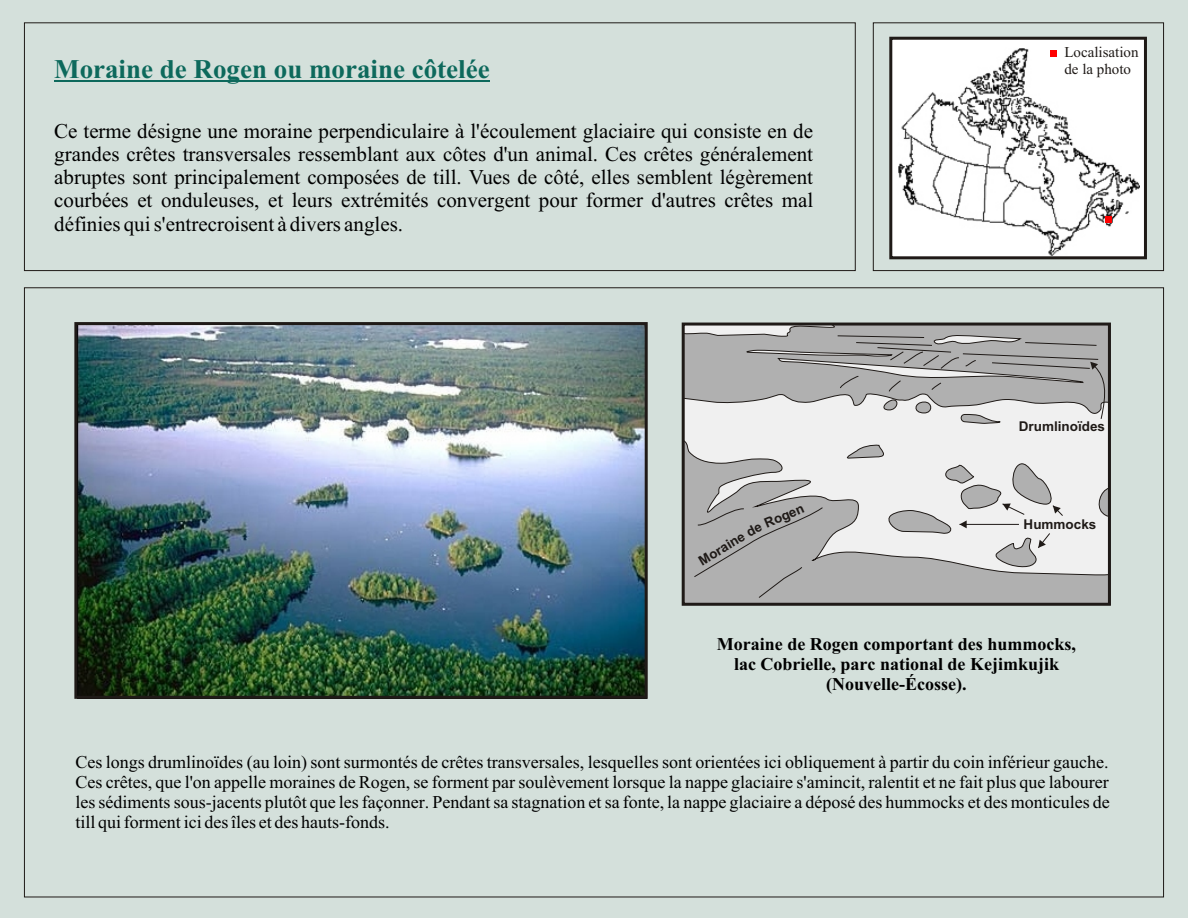
<style>
.page{position:relative;width:1188px;height:918px;background:#d4e0db}
.page>*{position:absolute;margin:0;border:0;box-sizing:border-box;transform-origin:0 0}
.t1{font:700 27px "Times New Roman";color:#0d695c}
.t2{font:21px/23.2px "Times New Roman";color:#000;text-align:justify}
.t3{font:18px/20px "Times New Roman";color:#000;text-align:justify}
.t4{font:700 18px/20px "Times New Roman";color:#000;text-align:center}
.t5{font:15px/16.6px "Times New Roman";color:#1f1a17}
.t6{font:700 13.5px "Arial";color:#1f1a17}
</style>
<div class="page">
<div style="left:24px;top:23px;width:831px;height:248px;border:1px solid #1f1a17"></div>
<hr style="left:54px;top:80px;width:436px;height:1px;background:#0d695c">
<div style="left:873px;top:23px;width:291px;height:248px;border:1px solid #1f1a17"></div>
<div style="left:891px;top:38px;width:254px;height:220px;background:#fff"></div>
<img style="left:898px;top:48px;width:242px;height:207px">
<div style="left:889px;top:37px;width:258px;height:222px;border:3px solid #1f1a17"></div>
<div style="left:1105px;top:216px;width:7px;height:6px;background:#f00"></div>
<img style="left:78px;top:326px;width:566px;height:369px">
<div style="left:74px;top:322px;width:574px;height:377px;border:3px solid #1f1a17"></div>
<div style="left:683px;top:324px;width:427px;height:281px;background:#b0b0b0"></div>
<svg style="left:686px;top:424px;width:421px;height:151px;fill:#f0f0f0"></svg>
<svg style="left:1096px;top:488px;width:11px;height:28px"></svg>
<div style="left:682px;top:323px;width:429px;height:283px;border:3px solid #1f1a17"></div>
<svg style="left:682px;top:323px;width:425px;height:101px"></svg>
<svg style="left:843px;top:444px;width:220px;height:125px"></svg>
<div style="left:1050px;top:50px;width:7px;height:7px;background:#f00"></div>
<svg style="left:694px;top:505px;width:129px;height:93px"></svg>
<h1 class="t1" style="left:54px;top:59px;width:437px">Moraine de Rogen ou moraine côtelée</h1>
<p class="t2" style="left:54px;top:121px;width:761px">Ce terme désigne une moraine perpendiculaire à l'écoulement glaciaire qui consiste en de grandes crêtes transversales ressemblant aux côtes d'un animal. Ces crêtes généralement abruptes sont principalement composées de till. Vues de côté, elles semblent légèrement courbées et onduleuses, et leurs extrémités convergent pour former d'autres crêtes mal définies qui s'entrecroisent à divers angles.</p>
<p class="t6" style="left:697px;top:557px;width:53px;rotate:-31deg">Moraine</p>
<p class="t5" style="left:1064px;top:46px;width:76px">Localisation de la photo</p>
<p class="t6" style="left:1019px;top:421px;width:88px">Drumlinoïdes</p>
<p class="t6" style="left:1024px;top:519px;width:74px">Hummocks</p>
<p class="t4" style="left:717px;top:636px;width:360px">Moraine de Rogen comportant des hummocks, lac Cobrielle, parc national de Kejimkujik (Nouvelle-Écosse).</p>
<p class="t3" style="left:76px;top:753px;width:1036px">Ces longs drumlinoïdes (au loin) sont surmontés de crêtes transversales, lesquelles sont orientées ici obliquement à partir du coin inférieur gauche.<br>Ces crêtes, que l'on appelle moraines de Rogen, se forment par soulèvement lorsque la nappe glaciaire s'amincit, ralentit et ne fait plus que labourer les sédiments sous-jacents plutôt que les façonner. Pendant sa stagnation et sa fonte, la nappe glaciaire a déposé des hummocks et des monticules de till qui forment ici des îles et des hauts-fonds.</p>
</div>
